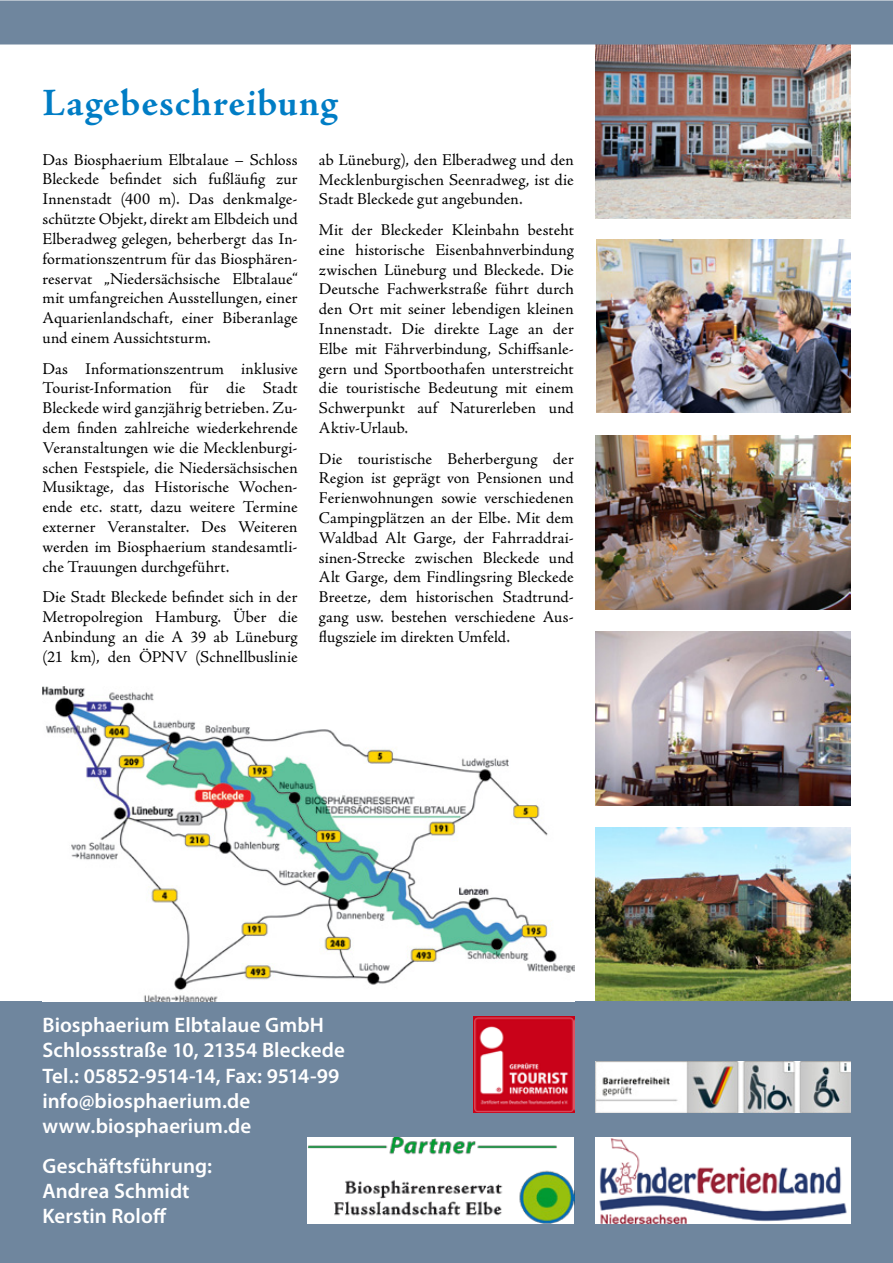
<style>
.page{position:relative;width:893px;height:1263px;background:#fff}
.page>*{position:absolute;margin:0;border:0;box-sizing:border-box;transform-origin:0 0}
.t1{font:700 39px "Adobe Jenson Pro";letter-spacing:.02em;color:#007dc5}
.t2{font:600 21px/25.2px "Myriad Pro";letter-spacing:.005em;color:#fff}
.t3{font:16.5px/19.8px "Adobe Jenson Pro";letter-spacing:.005em;color:#000;text-align:justify}
</style>
<div class="page">
<img style="left:595px;top:828px;width:255px;height:174px">
<img style="left:595px;top:631px;width:255px;height:174px">
<img style="left:595px;top:435px;width:255px;height:174px">
<img style="left:596px;top:240px;width:254px;height:172px">
<img style="left:595px;top:45px;width:255px;height:174px">
<div style="left:0;top:1002px;width:893px;height:261px;background:#6f869e"></div>
<img style="left:595px;top:1137px;width:256px;height:87px">
<img style="left:308px;top:1137px;width:266px;height:87px">
<img style="left:473px;top:1016px;width:101px;height:96px">
<img style="left:595px;top:1062px;width:255px;height:50px">
<div style="left:1px;top:1px;width:891px;height:43px;background:#6f869e"></div>
<div style="left:0;top:0;width:893px;height:45px;border:2px solid #6f869e"></div>
<img style="left:43px;top:687px;width:531px;height:315px">
<h1 class="t1" style="left:43px;top:81px;width:297px">Lagebeschreibung</h1>
<p class="t3" style="left:43px;top:150px;width:257px">Das Biosphaerium Elbtalaue – Schloss Bleckede befindet sich fußläufig zur Innenstadt (400 m). Das denkmalge&shy;schützte Objekt, direkt am Elbdeich und Elberadweg gelegen, beherbergt das In&shy;formationszentrum für das Biosphären&shy;reservat „Niedersächsische Elbtalaue“ mit umfangreichen Ausstellungen, einer Aquarienlandschaft, einer Biberanlage und einem Aussichtsturm.</p>
<p class="t3" style="left:43px;top:359px;width:257px">Das Informationszentrum inklusive Tourist-Information für die Stadt Bleckede wird ganzjährig betrieben. Zu&shy;dem finden zahlreiche wiederkehrende Veranstaltungen wie die Mecklenburgi&shy;schen Festspiele, die Niedersächsischen Musiktage, das Historische Wochen&shy;ende etc. statt, dazu weitere Termine externer Veranstalter. Des Weiteren werden im Biosphaerium standesamtli&shy;che Trauungen durchgeführt.</p>
<p class="t3" style="left:43px;top:587px;width:257px">Die Stadt Bleckede befindet sich in der Metropolregion Hamburg. Über die Anbindung an die A 39 ab Lüneburg (21 km), den ÖPNV (Schnellbuslinie</p>
<p class="t3" style="left:319px;top:150px;width:256px">ab Lüneburg), den Elberadweg und den Mecklenburgischen Seenradweg, ist die Stadt Bleckede gut angebunden.</p>
<p class="t3" style="left:319px;top:220px;width:256px">Mit der Bleckeder Kleinbahn besteht eine historische Eisenbahnverbindung zwischen Lüneburg und Bleckede. Die Deutsche Fachwerkstraße führt durch den Ort mit seiner lebendigen kleinen Innenstadt. Die direkte Lage an der Elbe mit Fährverbindung, Schiffsanle&shy;gern und Sportboothafen unterstreicht die touristische Bedeutung mit einem Schwerpunkt auf Naturerleben und Aktiv-Urlaub.</p>
<p class="t3" style="left:319px;top:449px;width:256px">Die touristische Beherbergung der Region ist geprägt von Pensionen und Ferienwohnungen sowie verschiedenen Campingplätzen an der Elbe. Mit dem Waldbad Alt Garge, der Fahrraddrai&shy;sinen-Strecke zwischen Bleckede und Alt Garge, dem Findlingsring Bleckede Breetze, dem historischen Stadtrund&shy;gang usw. bestehen verschiedene Aus&shy;flugsziele im direkten Umfeld.</p>
<p class="t2" style="left:43px;top:1012px;width:304px">Biosphaerium Elbtalaue GmbH<br>Schlossstraße 10, 21354 Bleckede<br>Tel.: 05852-9514-14, Fax: 9514-99 info@biosphaerium.de www.biosphaerium.de</p>
<p class="t2" style="left:43px;top:1152px;width:171px">Geschäftsführung:<br>Andrea Schmidt<br>Kerstin Roloff</p>
</div>
